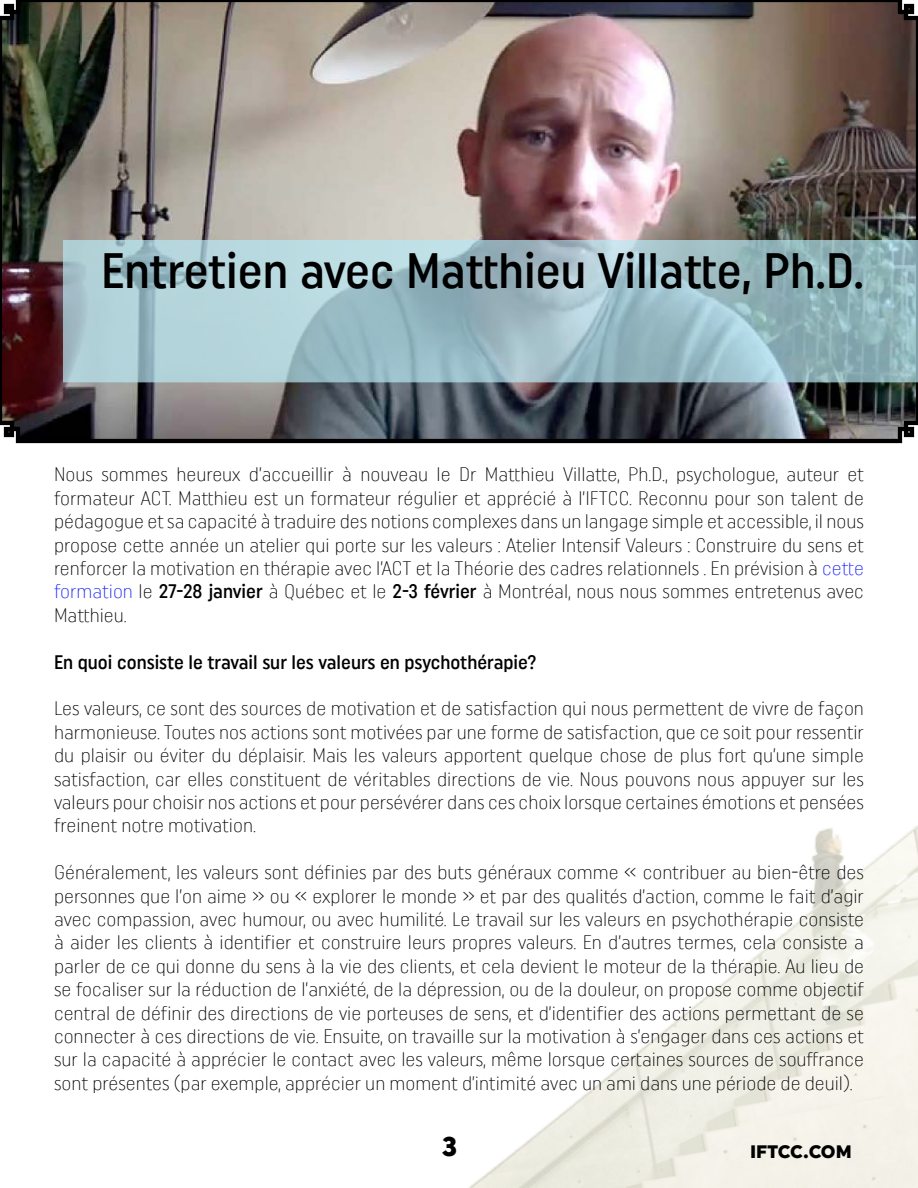
<style>
.page{position:relative;width:918px;height:1188px;background:#fff}
.page>*{position:absolute;margin:0;border:0;box-sizing:border-box;transform-origin:0 0}
.t1{font:49.5px "Uniform Condensed 2";color:#000}
.t2{font:900 27px "Uniform";color:#000}
.t3{font:300 19.5px/23.4px "Uniform Condensed";color:#000;text-align:justify}
.t4{font:19.5px "Uniform Condensed 2";color:#000}
.t5{font:900 18px "Uniform";letter-spacing:-.01em;color:#000}
.s1{color:#1922fb}
.s2{font-family:"Uniform Condensed 2";font-weight:400}
</style>
<div class="page">
<img style="left:0;top:0;width:918px;height:444px">
<svg style="left:63px;top:240px;width:855px;height:142px;background:#a0c1c9"></svg>
<img style="left:469px;top:826px;width:449px;height:362px">
<h1 class="t1" style="left:101px;top:241px;width:764px">Entretien avec Matthieu Villatte, Ph.D.</h1>
<p class="t3" style="left:54px;top:462px;width:812px">Nous sommes heureux d’accueillir à nouveau le Dr Matthieu Villatte, Ph.D., psychologue, auteur et formateur ACT. Matthieu est un formateur régulier et apprécié à l’IFTCC. Reconnu pour son talent de pédagogue et sa capacité à traduire des notions complexes dans un langage simple et accessible, il nous propose cette année un atelier qui porte sur les valeurs : Atelier Intensif Valeurs : Construire du sens et renforcer la motivation en thérapie avec l’ACT et la Théorie des cadres relationnels . En prévision à <span class="s1">cette formation</span> le <span class="s2">27-28 janvier</span> à Québec et le <span class="s2">2-3 février</span> à Montréal, nous nous sommes entretenus avec Matthieu.</p>
<p class="t4" style="left:54px;top:650px;width:484px">En quoi consiste le travail sur les valeurs en psychothérapie?</p>
<p class="t3" style="left:54px;top:696px;width:812px">Les valeurs, ce sont des sources de motivation et de satisfaction qui nous permettent de vivre de façon harmonieuse. Toutes nos actions sont motivées par une forme de satisfaction, que ce soit pour ressentir du plaisir ou éviter du déplaisir. Mais les valeurs apportent quelque chose de plus fort qu’une simple satisfaction, car elles constituent de véritables directions de vie. Nous pouvons nous appuyer sur les valeurs pour choisir nos actions et pour persévérer dans ces choix lorsque certaines émotions et pensées freinent notre motivation.</p>
<p class="t3" style="left:54px;top:860px;width:812px">Généralement, les valeurs sont définies par des buts généraux comme « contribuer au bien-être des personnes que l’on aime » ou « explorer le monde » et par des qualités d’action, comme le fait d’agir avec compassion, avec humour, ou avec humilité. Le travail sur les valeurs en psychothérapie consiste à aider les clients à identifier et construire leurs propres valeurs. En d’autres termes, cela consiste a parler de ce qui donne du sens à la vie des clients, et cela devient le moteur de la thérapie. Au lieu de se focaliser sur la réduction de l’anxiété, de la dépression, ou de la douleur, on propose comme objectif central de définir des directions de vie porteuses de sens, et d’identifier des actions permettant de se connecter à ces directions de vie. Ensuite, on travaille sur la motivation à s’engager dans ces actions et sur la capacité à apprécier le contact avec les valeurs, même lorsque certaines sources de souffrance sont présentes (par exemple, apprécier un moment d’intimité avec un ami dans une période de deuil).</p>
<h2 class="t2" style="left:442px;top:1130px;width:17px">3</h2>
<p class="t5" style="left:750px;top:1141px;width:103px">IFTCC.COM</p>
</div>
